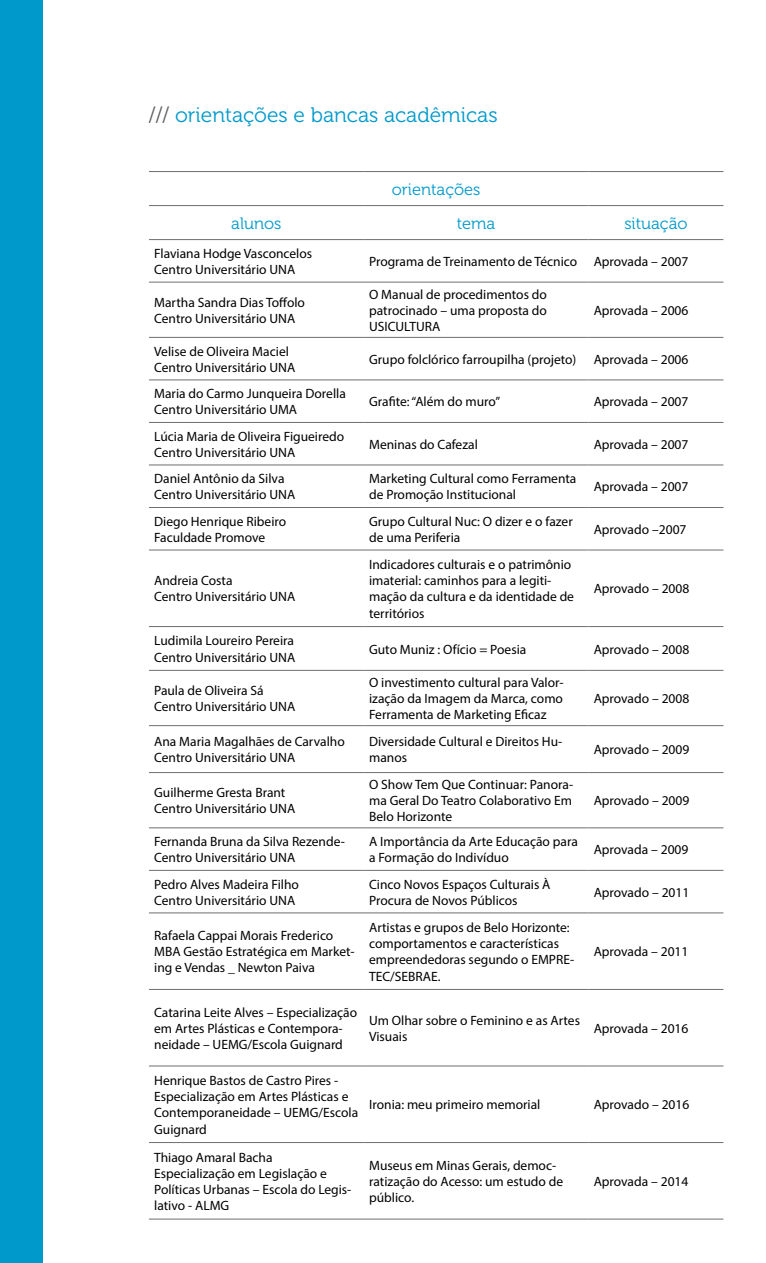
<style>
.page{position:relative;width:766px;height:1263px;background:#fff}
.page>*{position:absolute;margin:0;border:0;box-sizing:border-box;transform-origin:0 0}
.t1{font:21px "Museo 300";color:#09c}
.t2{font:16.5px "Museo 300";color:#09c}
.t3{font:13.5px/16.2px "Myriad Pro";color:#000}
.s1{color:#5a5b5e}
</style>
<div class="page">
<div style="left:0;top:0;width:43px;height:1263px;background:#09c"></div>
<hr style="left:149px;top:171px;width:215px;height:1px;background:#706f6f">
<hr style="left:364px;top:171px;width:224px;height:1px;background:#706f6f">
<hr style="left:588px;top:171px;width:135px;height:1px;background:#706f6f">
<hr style="left:149px;top:205px;width:215px;height:1px;background:#706f6f">
<hr style="left:364px;top:205px;width:224px;height:1px;background:#706f6f">
<hr style="left:588px;top:205px;width:135px;height:1px;background:#706f6f">
<hr style="left:149px;top:239px;width:215px;height:1px;background:#706f6f">
<hr style="left:364px;top:239px;width:224px;height:1px;background:#706f6f">
<hr style="left:588px;top:239px;width:135px;height:1px;background:#706f6f">
<hr style="left:149px;top:282px;width:215px;height:1px;background:#706f6f">
<hr style="left:364px;top:282px;width:224px;height:1px;background:#706f6f">
<hr style="left:588px;top:282px;width:135px;height:1px;background:#706f6f">
<hr style="left:149px;top:337px;width:215px;height:1px;background:#706f6f">
<hr style="left:364px;top:337px;width:224px;height:1px;background:#706f6f">
<hr style="left:588px;top:337px;width:135px;height:1px;background:#706f6f">
<hr style="left:149px;top:380px;width:215px;height:1px;background:#706f6f">
<hr style="left:364px;top:380px;width:224px;height:1px;background:#706f6f">
<hr style="left:588px;top:380px;width:135px;height:1px;background:#706f6f">
<hr style="left:149px;top:422px;width:215px;height:1px;background:#706f6f">
<hr style="left:364px;top:422px;width:224px;height:1px;background:#706f6f">
<hr style="left:588px;top:422px;width:135px;height:1px;background:#706f6f">
<hr style="left:149px;top:465px;width:215px;height:1px;background:#706f6f">
<hr style="left:364px;top:465px;width:224px;height:1px;background:#706f6f">
<hr style="left:588px;top:465px;width:135px;height:1px;background:#706f6f">
<hr style="left:149px;top:507px;width:215px;height:1px;background:#706f6f">
<hr style="left:364px;top:507px;width:224px;height:1px;background:#706f6f">
<hr style="left:588px;top:507px;width:135px;height:1px;background:#706f6f">
<hr style="left:149px;top:550px;width:215px;height:1px;background:#706f6f">
<hr style="left:364px;top:550px;width:224px;height:1px;background:#706f6f">
<hr style="left:588px;top:550px;width:135px;height:1px;background:#706f6f">
<hr style="left:149px;top:626px;width:215px;height:1px;background:#706f6f">
<hr style="left:364px;top:626px;width:224px;height:1px;background:#706f6f">
<hr style="left:588px;top:626px;width:135px;height:1px;background:#706f6f">
<hr style="left:149px;top:670px;width:215px;height:1px;background:#706f6f">
<hr style="left:364px;top:670px;width:224px;height:1px;background:#706f6f">
<hr style="left:588px;top:670px;width:135px;height:1px;background:#706f6f">
<hr style="left:149px;top:725px;width:215px;height:1px;background:#706f6f">
<hr style="left:364px;top:725px;width:224px;height:1px;background:#706f6f">
<hr style="left:588px;top:725px;width:135px;height:1px;background:#706f6f">
<hr style="left:149px;top:772px;width:215px;height:1px;background:#706f6f">
<hr style="left:364px;top:772px;width:224px;height:1px;background:#706f6f">
<hr style="left:588px;top:772px;width:135px;height:1px;background:#706f6f">
<hr style="left:149px;top:827px;width:215px;height:1px;background:#706f6f">
<hr style="left:364px;top:827px;width:224px;height:1px;background:#706f6f">
<hr style="left:588px;top:827px;width:135px;height:1px;background:#706f6f">
<hr style="left:149px;top:870px;width:215px;height:1px;background:#706f6f">
<hr style="left:364px;top:870px;width:224px;height:1px;background:#706f6f">
<hr style="left:588px;top:870px;width:135px;height:1px;background:#706f6f">
<hr style="left:149px;top:912px;width:215px;height:1px;background:#706f6f">
<hr style="left:364px;top:912px;width:224px;height:1px;background:#706f6f">
<hr style="left:588px;top:912px;width:135px;height:1px;background:#706f6f">
<hr style="left:149px;top:989px;width:215px;height:1px;background:#706f6f">
<hr style="left:364px;top:989px;width:224px;height:1px;background:#706f6f">
<hr style="left:588px;top:989px;width:135px;height:1px;background:#706f6f">
<hr style="left:149px;top:1065px;width:215px;height:1px;background:#706f6f">
<hr style="left:364px;top:1065px;width:224px;height:1px;background:#706f6f">
<hr style="left:588px;top:1065px;width:135px;height:1px;background:#706f6f">
<hr style="left:149px;top:1142px;width:215px;height:1px;background:#706f6f">
<hr style="left:364px;top:1142px;width:224px;height:1px;background:#706f6f">
<hr style="left:588px;top:1142px;width:135px;height:1px;background:#706f6f">
<hr style="left:149px;top:1219px;width:215px;height:1px;background:#706f6f">
<hr style="left:364px;top:1219px;width:224px;height:1px;background:#706f6f">
<hr style="left:588px;top:1219px;width:135px;height:1px;background:#706f6f">
<h1 class="t1" style="left:149px;top:104px;width:350px"><span class="s1">///</span> orientações e bancas acadêmicas</h1>
<p class="t2" style="left:392px;top:180px;width:90px">orientações</p>
<p class="t2" style="left:231px;top:214px;width:52px">alunos</p>
<p class="t2" style="left:456px;top:214px;width:40px">tema</p>
<p class="t2" style="left:624px;top:214px;width:65px">situação</p>
<p class="t3" style="left:154px;top:245px;width:159px">Flaviana Hodge Vasconcelos<br>Centro Universitário UNA</p>
<p class="t3" style="left:369px;top:253px;width:321px">Programa de Treinamento de Técnico Aprovada – 2007</p>
<p class="t3" style="left:154px;top:294px;width:152px">Martha Sandra Dias Toffolo<br>Centro Universitário UNA</p>
<p class="t3" style="left:369px;top:286px;width:179px;text-align:justify">O Manual de procedimentos do patrocinado – uma proposta do USICULTURA</p>
<p class="t3" style="left:593px;top:302px;width:96px">Aprovada – 2006</p>
<p class="t3" style="left:154px;top:343px;width:143px">Velise de Oliveira Maciel<br>Centro Universitário UNA</p>
<p class="t3" style="left:369px;top:351px;width:209px">Grupo folclórico farroupilha (projeto)</p>
<p class="t3" style="left:593px;top:351px;width:96px">Aprovada – 2006</p>
<p class="t3" style="left:154px;top:385px;width:193px">Maria do Carmo Junqueira Dorella<br>Centro Universitário UMA</p>
<p class="t3" style="left:369px;top:393px;width:133px">Grafite: “Além do muro”</p>
<p class="t3" style="left:593px;top:393px;width:96px">Aprovada – 2007</p>
<p class="t3" style="left:154px;top:428px;width:191px">Lúcia Maria de Oliveira Figueiredo<br>Centro Universitário UNA</p>
<p class="t3" style="left:369px;top:436px;width:110px">Meninas do Cafezal</p>
<p class="t3" style="left:593px;top:436px;width:96px">Aprovada – 2007</p>
<p class="t3" style="left:154px;top:470px;width:143px">Daniel Antônio da Silva<br>Centro Universitário UNA</p>
<p class="t3" style="left:369px;top:470px;width:209px">Marketing Cultural como Ferramenta de Promoção Institucional</p>
<p class="t3" style="left:593px;top:478px;width:96px">Aprovada – 2007</p>
<p class="t3" style="left:154px;top:513px;width:133px">Diego Henrique Ribeiro<br>Faculdade Promove</p>
<p class="t3" style="left:369px;top:513px;width:205px">Grupo Cultural Nuc: O dizer e o fazer de uma Periferia</p>
<p class="t3" style="left:593px;top:521px;width:94px">Aprovado –2007</p>
<p class="t3" style="left:154px;top:572px;width:143px">Andreia Costa<br>Centro Universitário UNA</p>
<p class="t3" style="left:369px;top:556px;width:206px">Indicadores culturais e o patrimônio imaterial: caminhos para a legiti&shy;mação da cultura e da identidade de territórios</p>
<p class="t3" style="left:593px;top:580px;width:97px">Aprovado – 2008</p>
<p class="t3" style="left:154px;top:633px;width:143px">Ludimila Loureiro Pereira<br>Centro Universitário UNA</p>
<p class="t3" style="left:369px;top:641px;width:159px">Guto Muniz : Ofício = Poesia</p>
<p class="t3" style="left:593px;top:641px;width:97px">Aprovado – 2008</p>
<p class="t3" style="left:154px;top:682px;width:143px">Paula de Oliveira Sá<br>Centro Universitário UNA</p>
<p class="t3" style="left:369px;top:674px;width:196px;text-align:justify">O investimento cultural para Valor&shy;ização da Imagem da Marca, como Ferramenta de Marketing Eficaz</p>
<p class="t3" style="left:593px;top:690px;width:97px">Aprovado – 2008</p>
<p class="t3" style="left:154px;top:733px;width:192px">Ana Maria Magalhães de Carvalho<br>Centro Universitário UNA</p>
<p class="t3" style="left:369px;top:733px;width:195px">Diversidade Cultural e Direitos Hu&shy;manos</p>
<p class="t3" style="left:593px;top:741px;width:97px">Aprovado – 2009</p>
<p class="t3" style="left:154px;top:784px;width:143px">Guilherme Gresta Brant<br>Centro Universitário UNA</p>
<p class="t3" style="left:369px;top:776px;width:205px;text-align:justify">O Show Tem Que Continuar: Panora&shy;ma Geral Do Teatro Colaborativo Em Belo Horizonte</p>
<p class="t3" style="left:593px;top:792px;width:97px">Aprovado – 2009</p>
<p class="t3" style="left:154px;top:833px;width:192px">Fernanda Bruna da Silva Rezende-<br>Centro Universitário UNA</p>
<p class="t3" style="left:369px;top:833px;width:210px">A Importância da Arte Educação para a Formação do Indivíduo</p>
<p class="t3" style="left:593px;top:841px;width:96px">Aprovada – 2009</p>
<p class="t3" style="left:154px;top:876px;width:146px">Pedro Alves Madeira Filho<br>Centro Universitário UNA</p>
<p class="t3" style="left:369px;top:876px;width:183px">Cinco Novos Espaços Culturais À<br>Procura de Novos Públicos</p>
<p class="t3" style="left:593px;top:884px;width:97px">Aprovado – 2011</p>
<p class="t3" style="left:154px;top:927px;width:202px">Rafaela Cappai Morais Frederico<br>MBA Gestão Estratégica em Market&shy;ing e Vendas _ Newton Paiva</p>
<p class="t3" style="left:369px;top:919px;width:206px">Artistas e grupos de Belo Horizonte: comportamentos e características empreendedoras segundo o EMPRE-<br>TEC/SEBRAE.</p>
<p class="t3" style="left:593px;top:943px;width:96px">Aprovada – 2011</p>
<p class="t3" style="left:154px;top:1004px;width:204px">Catarina Leite Alves – Especialização em Artes Plásticas e Contempora&shy;neidade – UEMG/Escola Guignard</p>
<p class="t3" style="left:369px;top:1012px;width:212px">Um Olhar sobre o Feminino e as Artes<br>Visuais</p>
<p class="t3" style="left:593px;top:1020px;width:96px">Aprovada – 2016</p>
<p class="t3" style="left:154px;top:1072px;width:205px">Henrique Bastos de Castro Pires -<br>Especialização em Artes Plásticas e<br>Contemporaneidade – UEMG/Escola<br>Guignard</p>
<p class="t3" style="left:369px;top:1096px;width:173px">Ironia: meu primeiro memorial</p>
<p class="t3" style="left:593px;top:1096px;width:97px">Aprovado – 2016</p>
<p class="t3" style="left:154px;top:1149px;width:199px">Thiago Amaral Bacha<br>Especialização em Legislação e<br>Políticas Urbanas – Escola do Legis&shy;lativo - ALMG</p>
<p class="t3" style="left:369px;top:1157px;width:195px">Museus em Minas Gerais, democ&shy;ratização do Acesso: um estudo de público.</p>
<p class="t3" style="left:593px;top:1173px;width:96px">Aprovada – 2014</p>
</div>
